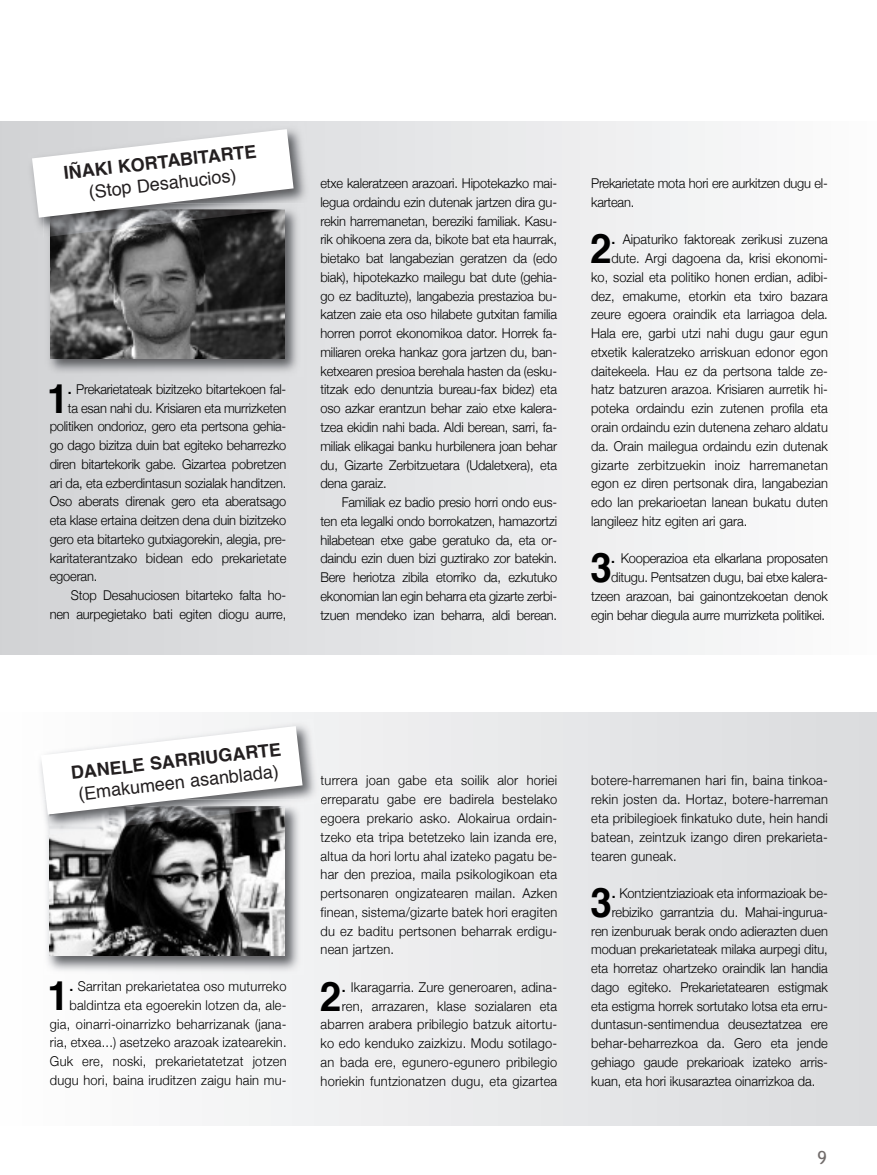
<style>
.page{position:relative;width:877px;height:1175px;background:#fff}
.page>*{position:absolute;margin:0;border:0;box-sizing:border-box;transform-origin:0 0}
.t1{font:700 40.65px "Helvetica";color:#000;scale:.95 1}
.t2{font:18px "Helvetica";color:#231f20}
.t3{font:700 18px "Helvetica";color:#231f20}
.t4{font:18px "Trebuchet MS";color:#716c6b}
.t5{font:300 13.5px/18.8px "Helvetica Neue";color:#000;text-align:justify;scale:.95 1}
.s1{font-family:"Helvetica";font-weight:700;font-size:15px}
</style>
<div class="page">
<div style="left:0;top:712px;width:877px;height:413px;background:linear-gradient(to right,#fefefe,#dadbdd)"></div>
<div style="left:0;top:121px;width:877px;height:533px;background:linear-gradient(to right,#d1d2d4,#fcfcfd)"></div>
<img style="left:43px;top:835px;width:261px;height:140px">
<img style="left:50px;top:835px;width:235px;height:120px">
<img style="left:43px;top:238px;width:261px;height:139px">
<img style="left:50px;top:238px;width:234px;height:120px">
<img style="left:24px;top:121px;width:290px;height:117px">
<img style="left:43px;top:203px;width:261px;height:34px">
<img style="left:50px;top:218px;width:234px;height:18px">
<svg style="left:32px;top:129px;width:262px;height:89px"></svg>
<img style="left:33px;top:718px;width:290px;height:117px">
<svg style="left:321px;top:797px;width:2px;height:6px"></svg>
<img style="left:43px;top:799px;width:261px;height:36px">
<img style="left:50px;top:814px;width:235px;height:20px">
<svg style="left:41px;top:726px;width:262px;height:88px"></svg>
<h2 class="t3" style="left:63px;top:166px;width:195px;rotate:-7deg">IñAKI KORTABITARTE</h2>
<h2 class="t2" style="left:88px;top:185px;width:150px;rotate:-7deg">(Stop Desahucios)</h2>
<h1 class="t1" style="left:47px;top:381px;width:24px">1</h1>
<p class="t5" style="left:68px;top:379px;width:232px"><span class="s1">.</span> Prekarietateak bizitzeko bitartekoen fal-</p>
<p class="t5" style="left:68px;top:398px;width:232px">ta esan nahi du. Krisiaren eta murrizketen</p>
<p class="t5" style="left:50px;top:417px;width:251px">politiken ondorioz, gero eta pertsona gehia-</p>
<p class="t5" style="left:50px;top:435px;width:251px">go dago bizitza duin bat egiteko beharrezko</p>
<p class="t5" style="left:50px;top:454px;width:251px">diren bitartekorik gabe. Gizartea pobretzen</p>
<p class="t5" style="left:50px;top:473px;width:251px">ari da, eta ezberdintasun sozialak handitzen.</p>
<p class="t5" style="left:50px;top:492px;width:251px">Oso aberats direnak gero eta aberatsago</p>
<p class="t5" style="left:50px;top:510px;width:251px">eta klase ertaina deitzen dena duin bizitzeko</p>
<p class="t5" style="left:50px;top:529px;width:251px">gero eta bitarteko gutxiagorekin, alegia, pre-</p>
<p class="t5" style="left:50px;top:548px;width:251px">karitaterantzako bidean edo prekarietate</p>
<p class="t5" style="left:50px;top:567px;width:52px">egoeran.</p>
<p class="t5" style="left:71px;top:585px;width:228px">Stop Desahuciosen bitarteko falta ho-</p>
<p class="t5" style="left:50px;top:604px;width:251px">nen aurpegietako bati egiten diogu aurre,</p>
<p class="t5" style="left:320px;top:174px;width:251px">etxe kaleratzeen arazoari. Hipotekazko mai&shy;legua ordaindu ezin dutenak jartzen dira gu&shy;rekin harremanetan, bereziki familiak. Kasu&shy;rik ohikoena zera da, bikote bat eta haurrak, bietako bat langabezian geratzen da (edo biak), hipotekazko mailegu bat dute (gehia&shy;go ez badituzte), langabezia prestazioa bu&shy;katzen zaie eta oso hilabete gutxitan familia horren porrot ekonomikoa dator. Horrek fa&shy;miliaren oreka hankaz gora jartzen du, ban&shy;ketxearen presioa berehala hasten da (esku&shy;titzak edo denuntzia bureau-fax bidez) eta oso azkar erantzun behar zaio etxe kalera&shy;tzea ekidin nahi bada. Aldi berean, sarri, fa&shy;miliak elikagai banku hurbilenera joan behar du, Gizarte zerbitzuetara (Udaletxera), eta dena garaiz.</p>
<p class="t5" style="left:320px;top:492px;width:251px;text-indent:21px">Familiak ez badio presio horri ondo eus&shy;ten eta legalki ondo borrokatzen, hamazortzi hilabetean etxe gabe geratuko da, eta or&shy;daindu ezin duen bizi guztirako zor batekin.<br>Bere heriotza zibila etorriko da, ezkutuko ekonomian lan egin beharra eta gizarte zerbi&shy;tzuen mendeko izan beharra, aldi berean.</p>
<p class="t5" style="left:591px;top:174px;width:251px">Prekarietate mota hori ere aurkitzen dugu el&shy;kartean.</p>
<h1 class="t1" style="left:590px;top:232px;width:24px">2</h1>
<p class="t5" style="left:612px;top:230px;width:229px"><span class="s1">.</span> Aipaturiko faktoreak zerikusi zuzena</p>
<p class="t5" style="left:612px;top:249px;width:229px">dute. Argi dagoena da, krisi ekonomi-</p>
<p class="t5" style="left:591px;top:267px;width:251px">ko, sozial eta politiko honen erdian, adibi-</p>
<p class="t5" style="left:591px;top:286px;width:251px">dez, emakume, etorkin eta txiro bazara</p>
<p class="t5" style="left:591px;top:305px;width:251px">zeure egoera oraindik eta larriagoa dela.</p>
<p class="t5" style="left:591px;top:324px;width:251px">Hala ere, garbi utzi nahi dugu gaur egun</p>
<p class="t5" style="left:591px;top:342px;width:251px">etxetik kaleratzeko arriskuan edonor egon</p>
<p class="t5" style="left:591px;top:361px;width:251px">daitekeela. Hau ez da pertsona talde ze-</p>
<p class="t5" style="left:591px;top:380px;width:251px">hatz batzuren arazoa. Krisiaren aurretik hi-</p>
<p class="t5" style="left:591px;top:399px;width:251px">poteka ordaindu ezin zutenen profila eta</p>
<p class="t5" style="left:591px;top:417px;width:251px">orain ordaindu ezin dutenena zeharo aldatu</p>
<p class="t5" style="left:591px;top:436px;width:251px">da. Orain mailegua ordaindu ezin dutenak</p>
<p class="t5" style="left:591px;top:455px;width:251px">gizarte zerbitzuekin inoiz harremanetan</p>
<p class="t5" style="left:591px;top:474px;width:251px">egon ez diren pertsonak dira, langabezian</p>
<p class="t5" style="left:591px;top:492px;width:251px">edo lan prekarioetan lanean bukatu duten</p>
<p class="t5" style="left:591px;top:511px;width:166px">langileez hitz egiten ari gara.</p>
<h1 class="t1" style="left:590px;top:551px;width:24px">3</h1>
<p class="t5" style="left:591px;top:549px;width:251px;text-align:right"><span class="s1">.</span> Kooperazioa eta elkarlana proposaten ditugu. Pentsatzen dugu, bai etxe kalera&shy;tzeen arazoan, bai gainontzekoetan denok egin behar diegula aurre murrizketa politikei.</p>
<h2 class="t3" style="left:70px;top:766px;width:213px;rotate:-7deg">DANELE SARRIUGARTE</h2>
<h2 class="t2" style="left:77px;top:787px;width:203px;rotate:-7deg">(Emakumeen asanblada)</h2>
<h1 class="t1" style="left:47px;top:978px;width:24px">1</h1>
<p class="t5" style="left:50px;top:976px;width:251px;text-align:right"><span class="s1">.</span> Sarritan prekarietatea oso muturreko baldintza eta egoerekin lotzen da, ale&shy;gia, oinarri-oinarrizko beharrizanak (jana&shy;ria, etxea...) asetzeko arazoak izatearekin.<br>Guk ere, noski, prekarietatetzat jotzen dugu hori, baina iruditzen zaigu hain mu-</p>
<p class="t5" style="left:321px;top:771px;width:251px">turrera joan gabe eta soilik alor horiei erreparatu gabe ere badirela bestelako egoera prekario asko. Alokairua ordain&shy;tzeko eta tripa betetzeko lain izanda ere, altua da hori lortu ahal izateko pagatu be&shy;har den prezioa, maila psikologikoan eta pertsonaren ongizatearen mailan. Azken finean, sistema/gizarte batek hori eragiten du ez baditu pertsonen beharrak erdigu&shy;nean jartzen.</p>
<h1 class="t1" style="left:320px;top:979px;width:24px">2</h1>
<p class="t5" style="left:321px;top:977px;width:251px;text-align:right"><span class="s1">.</span> Ikaragarria. zure generoaren, adina&shy;ren, arrazaren, klase sozialaren eta abarren arabera pribilegio batzuk aitortu&shy;ko edo kenduko zaizkizu. Modu sotilago&shy;an bada ere, egunero-egunero pribilegio horiekin funtzionatzen dugu, eta gizartea</p>
<p class="t5" style="left:591px;top:771px;width:251px">botere-harremanen hari fin, baina tinkoa&shy;rekin josten da. Hortaz, botere-harreman eta pribilegioek finkatuko dute, hein handi batean, zeintzuk izango diren prekarieta&shy;tearen guneak.</p>
<h1 class="t1" style="left:590px;top:885px;width:24px">3</h1>
<p class="t5" style="left:612px;top:883px;width:229px"><span class="s1">.</span> Kontzientziazioak eta informazioak be-</p>
<p class="t5" style="left:612px;top:902px;width:229px">rebiziko garrantzia du. Mahai-ingurua-</p>
<p class="t5" style="left:591px;top:921px;width:251px">ren izenburuak berak ondo adierazten duen</p>
<p class="t5" style="left:591px;top:939px;width:251px">moduan prekarietateak milaka aurpegi ditu,</p>
<p class="t5" style="left:591px;top:958px;width:251px">eta horretaz ohartzeko oraindik lan handia</p>
<p class="t5" style="left:591px;top:977px;width:251px">dago egiteko. Prekarietatearen estigmak</p>
<p class="t5" style="left:591px;top:996px;width:251px">eta estigma horrek sortutako lotsa eta erru-</p>
<p class="t5" style="left:591px;top:1014px;width:251px">duntasun-sentimendua deuseztatzea ere</p>
<p class="t5" style="left:591px;top:1033px;width:251px">behar-beharrezkoa da. Gero eta jende</p>
<p class="t5" style="left:591px;top:1052px;width:251px">gehiago gaude prekarioak izateko arris-</p>
<p class="t5" style="left:591px;top:1071px;width:237px">kuan, eta hori ikusaraztea oinarrizkoa da.</p>
<h2 class="t4" style="left:818px;top:1147px;width:11px">9</h2>
</div>
